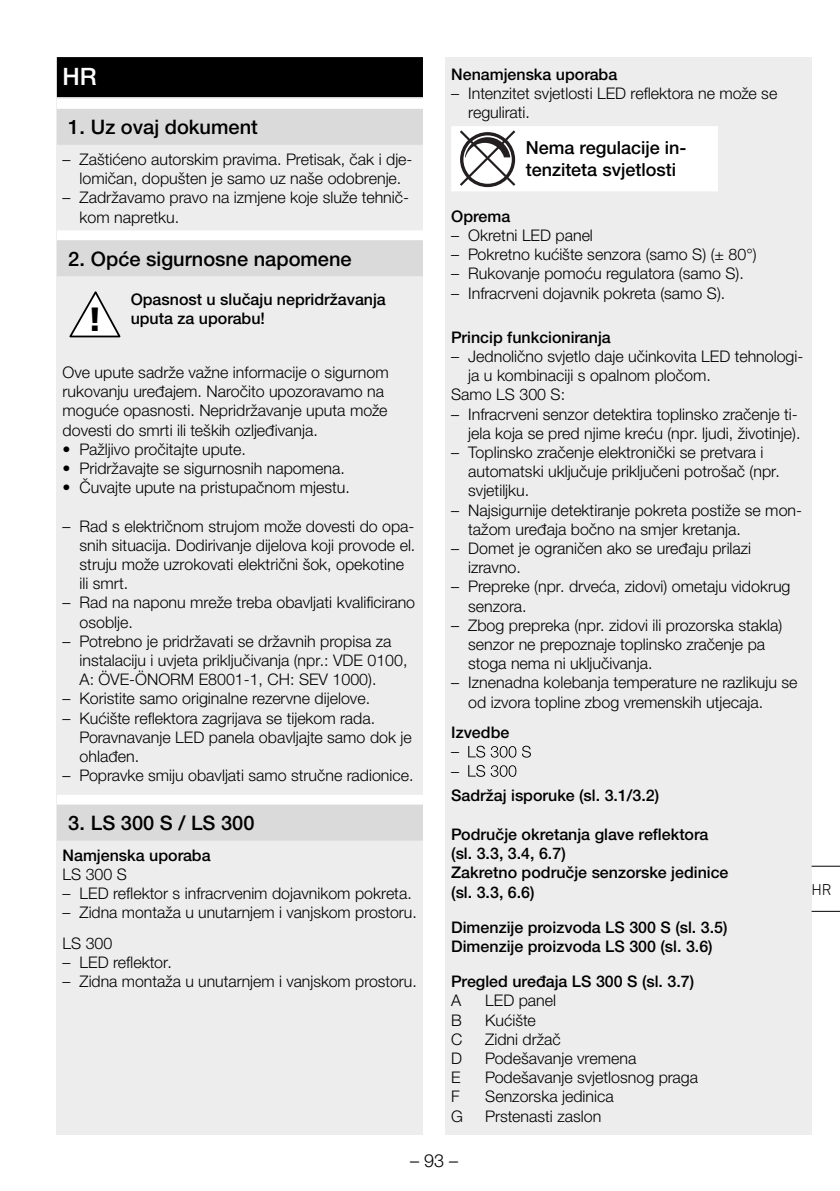
<style>
.page{position:relative;width:840px;height:1191px;background:#fff}
.page>*{position:absolute;margin:0;border:0;box-sizing:border-box;transform-origin:0 0}
.t1{font:900 33.6px "Frutiger LT Com";color:#000}
.STE-Länderkennzeiche{font:500 24px "Helvetica Neue LTW1 G";color:#fff}
.t2{font:500 20px "Helvetica Neue LTW1 G";color:#000}
.STE-Bildbeschriftung{font:500 18px/21.6px "Helvetica Neue LTW1 G";color:#000}
.t3{font:300 18px "Helvetica Neue LTW1 G";color:#000}
.STE-Fließtext__8_pt{font:300 16px/19.2px "Helvetica Neue LTW1 G";color:#000}
.STE-Fließtext_fett{font:500 16px/19.2px "Helvetica Neue LTW1 G";color:#000}
.t4{font:300 condensed 16px "Helvetica Neue LTW1 G";color:#000}
.t5{font:300 16px "DIN Next W1 G";color:#000}
.s1{font-stretch:condensed}
</style>
<div class="page">
<div style="left:57px;top:57px;width:366px;height:1077px;background:#ededed"></div>
<div style="left:57px;top:57px;width:366px;height:40px;background:#000"></div>
<div style="left:57px;top:99px;width:366px;height:24px;background:#fff"></div>
<div style="left:57px;top:109px;width:366px;height:36px;background:#dadada"></div>
<div style="left:57px;top:230px;width:366px;height:24px;background:#fff"></div>
<div style="left:57px;top:240px;width:366px;height:36px;background:#dadada"></div>
<div style="left:57px;top:794px;width:366px;height:24px;background:#fff"></div>
<div style="left:57px;top:804px;width:366px;height:36px;background:#dadada"></div>
<svg style="left:69px;top:291px;width:51px;height:47px"></svg>
<div style="left:445px;top:57px;width:366px;height:1077px;background:#ededed"></div>
<svg style="left:451px;top:126px;width:266px;height:65px;background:#f0f0f0"></svg>
<svg style="left:468px;top:745px;width:62px;height:12px"></svg>
<svg style="left:468px;top:765px;width:48px;height:12px"></svg>
<svg style="left:811px;top:866px;width:28px;height:1px"></svg>
<svg style="left:811px;top:911px;width:28px;height:1px"></svg>
<p class="STE-Länderkennzeiche" style="left:63px;top:62px;width:36px">HR</p>
<p class="t2" style="left:68px;top:115px;width:191px">1. Uz ovaj dokument</p>
<p class="STE-Fließtext__8_pt" style="left:63px;top:149px;width:351px;text-align:center">– Zaštićeno autorskim pravima. Pretisak, čak i dje&shy;lomičan, dopušten je samo uz naše odobrenje.</p>
<p class="STE-Fließtext__8_pt" style="left:80px;top:188px;width:331px;text-indent:-17px">– Zadržavamo pravo na izmjene koje služe tehnič&shy;kom napretku.</p>
<p class="t2" style="left:68px;top:246px;width:285px">2. Opće sigurnosne napomene</p>
<p class="t1" style="left:87px;top:299px;width:16px">!</p>
<p class="STE-Fließtext_fett" style="left:131px;top:289px;width:256px">Opasnost u slučaju nepridržavanja uputa za uporabu!</p>
<p class="STE-Fließtext__8_pt" style="left:63px;top:362px;width:327px">Ove upute sadrže važne informacije o sigurnom rukovanju uređajem. Naročito upozoravamo na moguće opasnosti. Nepridržavanje uputa može dovesti do smrti ili teških ozljeđivanja.</p>
<p class="STE-Fließtext__8_pt" style="left:63px;top:439px;width:185px">• Pažljivo pročitajte upute.</p>
<p class="STE-Fließtext__8_pt" style="left:63px;top:458px;width:283px">• Pridržavajte se sigurnosnih napomena.</p>
<p class="STE-Fließtext__8_pt" style="left:63px;top:478px;width:289px">• Čuvajte upute na pristupačnom mjestu.</p>
<p class="STE-Fließtext__8_pt" style="left:80px;top:516px;width:337px;text-indent:-17px">– Rad s električnom strujom može dovesti do opa&shy;snih situacija. Dodirivanje dijelova koji provode el. struju može uzrokovati električni šok, opekotine ili smrt.</p>
<p class="STE-Fließtext__8_pt" style="left:80px;top:593px;width:337px;text-indent:-17px">– Rad na naponu mreže treba obavljati kvalificirano osoblje.</p>
<p class="STE-Fließtext__8_pt" style="left:80px;top:631px;width:329px;text-indent:-17px">– Potrebno je pridržavati se državnih propisa za instalaciju i uvjeta priključivanja (npr.: VDE 0100,<br>A: ÖVE-ÖNORM E8001-1, CH: SEV 1000).</p>
<p class="STE-Fließtext__8_pt" style="left:63px;top:689px;width:309px">– Koristite samo originalne rezervne dijelove.</p>
<p class="STE-Fließtext__8_pt" style="left:80px;top:708px;width:333px;text-indent:-17px">– Kućište reflektora zagrijava se tijekom rada.<br>Poravnavanje LED panela obavljajte samo dok je ohlađen.</p>
<p class="STE-Fließtext__8_pt" style="left:63px;top:766px;width:352px">– Popravke smiju obavljati samo stručne radionice.</p>
<p class="t2" style="left:68px;top:811px;width:188px">3. LS 300 S / LS 300</p>
<p class="STE-Fließtext_fett" style="left:63px;top:845px;width:149px">Namjenska uporaba</p>
<p class="STE-Fließtext__8_pt" style="left:63px;top:864px;width:66px">LS 300 S</p>
<p class="STE-Fließtext__8_pt" style="left:63px;top:883px;width:350px"><span class="s1">–</span> LED reflektor s infracrvenim dojavnikom pokreta.</p>
<p class="STE-Fließtext__8_pt" style="left:63px;top:903px;width:355px"><span class="s1">–</span> Zidna montaža u unutarnjem i vanjskom prostoru.</p>
<p class="STE-Fließtext__8_pt" style="left:63px;top:933px;width:51px">LS 300</p>
<p class="STE-Fließtext__8_pt" style="left:63px;top:952px;width:111px"><span class="s1">–</span> LED reflektor.</p>
<p class="STE-Fließtext__8_pt" style="left:63px;top:972px;width:355px"><span class="s1">–</span> Zidna montaža u unutarnjem i vanjskom prostoru.</p>
<p class="STE-Fließtext_fett" style="left:451px;top:64px;width:167px">Nenamjenska uporaba</p>
<p class="STE-Fließtext__8_pt" style="left:468px;top:84px;width:310px;text-indent:-17px"><span class="s1">–</span> Intenzitet svjetlosti LED reflektora ne može se regulirati.</p>
<p class="STE-Bildbeschriftung" style="left:525px;top:137px;width:162px">Nema regulacije in&shy;tenziteta svjetlosti</p>
<p class="STE-Fließtext_fett" style="left:451px;top:206px;width:61px">Oprema</p>
<p class="STE-Fließtext__8_pt" style="left:451px;top:226px;width:143px"><span class="s1">–</span> Okretni LED panel</p>
<p class="STE-Fließtext__8_pt" style="left:451px;top:245px;width:307px"><span class="s1">–</span> Pokretno kućište senzora (samo S) (± 80°)</p>
<p class="STE-Fließtext__8_pt" style="left:451px;top:264px;width:294px"><span class="s1">–</span> Rukovanje pomoću regulatora (samo S).</p>
<p class="STE-Fließtext__8_pt" style="left:451px;top:283px;width:275px"><span class="s1">–</span> Infracrveni dojavnik pokreta (samo S).</p>
<p class="STE-Fließtext_fett" style="left:451px;top:327px;width:161px">Princip funkcioniranja</p>
<p class="STE-Fließtext__8_pt" style="left:468px;top:346px;width:336px;text-indent:-17px"><span class="s1">–</span> Jednolično svjetlo daje učinkovita LED tehnologi&shy;ja u kombinaciji s opalnom pločom.</p>
<p class="STE-Fließtext__8_pt" style="left:451px;top:385px;width:115px">Samo LS 300 S:</p>
<p class="STE-Fließtext__8_pt" style="left:451px;top:404px;width:350px;text-align:right">– Infracrveni senzor detektira toplinsko zračenje ti&shy;jela koja se pred njime kreću (npr. ljudi, životinje).</p>
<p class="STE-Fließtext__8_pt" style="left:468px;top:442px;width:313px;text-indent:-17px">– Toplinsko zračenje elektronički se pretvara i automatski uključuje priključeni potrošač (npr. svjetiljku.</p>
<p class="STE-Fließtext__8_pt" style="left:468px;top:500px;width:335px;text-indent:-17px">– Najsigurnije detektiranje pokreta postiže se mon&shy;tažom uređaja bočno na smjer kretanja.</p>
<p class="STE-Fließtext__8_pt" style="left:468px;top:538px;width:284px;text-indent:-17px">– Domet je ograničen ako se uređaju prilazi izravno.</p>
<p class="STE-Fließtext__8_pt" style="left:468px;top:577px;width:323px;text-indent:-17px">– Prepreke (npr. drveća, zidovi) ometaju vidokrug senzora.</p>
<p class="STE-Fließtext__8_pt" style="left:468px;top:615px;width:315px;text-indent:-17px">– Zbog prepreka (npr. zidovi ili prozorska stakla) senzor ne prepoznaje toplinsko zračenje pa stoga nema ni uključivanja.</p>
<p class="STE-Fließtext__8_pt" style="left:468px;top:673px;width:330px;text-indent:-17px">– Iznenadna kolebanja temperature ne razlikuju se od izvora topline zbog vremenskih utjecaja.</p>
<p class="STE-Fließtext_fett" style="left:451px;top:723px;width:60px">Izvedbe</p>
<p class="t4" style="left:451px;top:742px;width:9px">–</p>
<p class="t4" style="left:451px;top:761px;width:9px">–</p>
<p class="STE-Fließtext_fett" style="left:451px;top:786px;width:209px">Sadržaj isporuke (sl. 3.1/3.2)</p>
<p class="STE-Fließtext_fett" style="left:451px;top:824px;width:258px">Područje okretanja glave reflektora (sl. 3.3, 3.4, 6.7)</p>
<p class="STE-Fließtext_fett" style="left:451px;top:863px;width:279px">Zakretno područje senzorske jedinice (sl. 3.3, 6.6)</p>
<p class="STE-Fließtext_fett" style="left:451px;top:917px;width:278px">Dimenzije proizvoda LS 300 S (sl. 3.5)</p>
<p class="STE-Fließtext_fett" style="left:451px;top:936px;width:263px">Dimenzije proizvoda LS 300 (sl. 3.6)</p>
<p class="STE-Fließtext_fett" style="left:451px;top:972px;width:244px">Pregled uređaja LS 300 S (sl. 3.7)</p>
<p class="STE-Fließtext__8_pt" style="left:451px;top:991px;width:12px">A</p>
<p class="STE-Fließtext__8_pt" style="left:485px;top:991px;width:72px">LED panel</p>
<p class="STE-Fließtext__8_pt" style="left:451px;top:1010px;width:12px">B</p>
<p class="STE-Fließtext__8_pt" style="left:485px;top:1010px;width:52px">Kućište</p>
<p class="STE-Fließtext__8_pt" style="left:451px;top:1029px;width:13px">C</p>
<p class="STE-Fließtext__8_pt" style="left:485px;top:1029px;width:77px">Zidni držač</p>
<p class="STE-Fließtext__8_pt" style="left:451px;top:1048px;width:12px">D</p>
<p class="STE-Fließtext__8_pt" style="left:485px;top:1048px;width:152px">Podešavanje vremena</p>
<p class="STE-Fließtext__8_pt" style="left:451px;top:1067px;width:11px">E</p>
<p class="STE-Fließtext__8_pt" style="left:485px;top:1067px;width:214px">Podešavanje svjetlosnog praga</p>
<p class="STE-Fließtext__8_pt" style="left:451px;top:1087px;width:10px">F</p>
<p class="STE-Fließtext__8_pt" style="left:485px;top:1087px;width:130px">Senzorska jedinica</p>
<p class="STE-Fließtext__8_pt" style="left:451px;top:1106px;width:13px">G</p>
<p class="STE-Fließtext__8_pt" style="left:485px;top:1106px;width:117px">Prstenasti zaslon</p>
<p class="t5" style="left:811px;top:880px;width:22px">HR</p>
<p class="t3" style="left:410px;top:1149px;width:50px">– 93 –</p>
</div>
